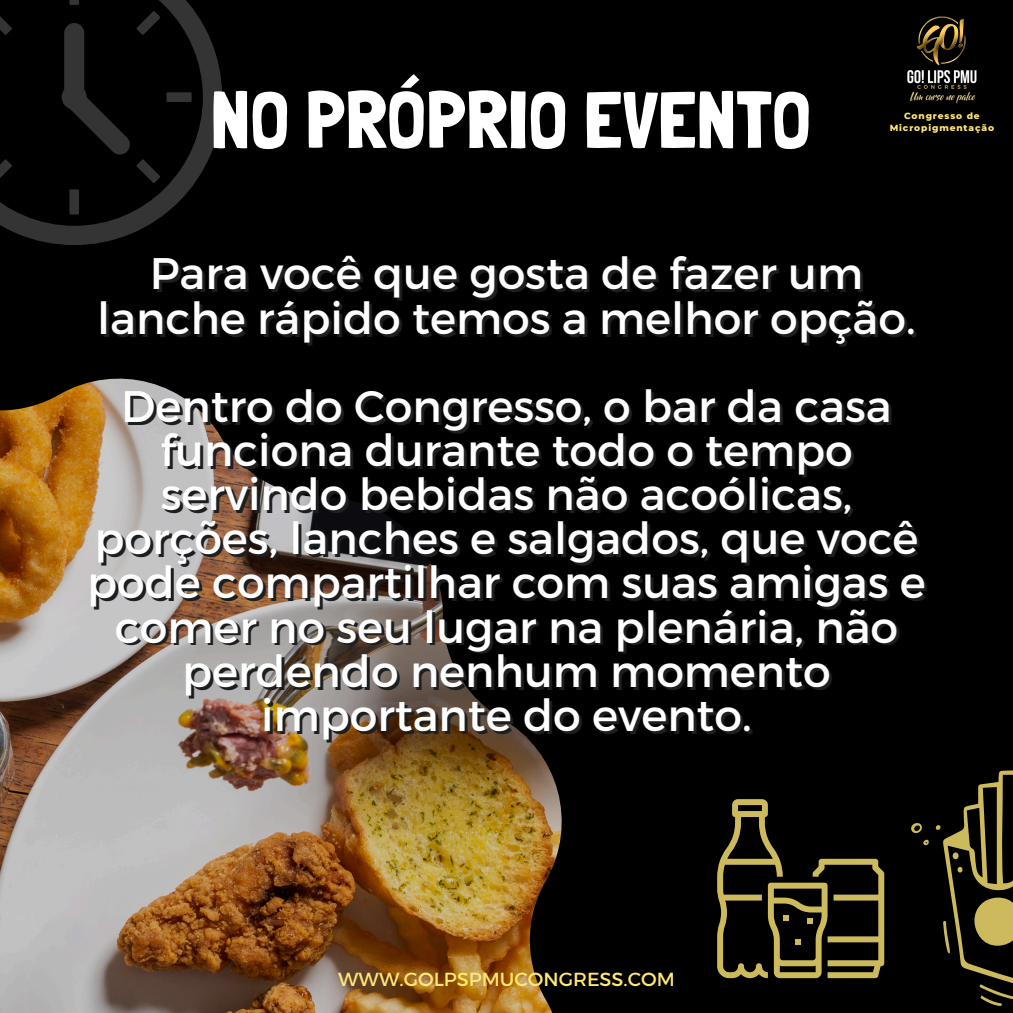
<style>
.page{position:relative;width:1013px;height:1013px;background:#fff}
.page>*{position:absolute;margin:0;border:0;box-sizing:border-box;transform-origin:0 0}
.t1{font:80.38px "Londrina Solid";color:#fff}
.t2{font:44.12px/44.1px "Montserrat";color:#fff;text-align:center}
.t3{font:19.25px "Kief Montaser Regular";color:#ffe973}
.t4{font:800 9px "Montserrat";letter-spacing:.1em;color:#ffe973}
</style>
<div class="page">
<div style="left:0;top:0;width:1012px;height:1012px;background:#000"></div>
<svg style="left:0;top:0;width:222px;height:245px"></svg>
<svg style="left:69px;top:0;width:10px;height:5px"></svg>
<div style="left:69px;top:189px;width:10px;height:25px;background:#343434"></div>
<svg style="left:0;top:159px;width:12px;height:24px"></svg>
<div style="left:166px;top:92px;width:26px;height:10px;background:#343434"></div>
<svg style="left:0;top:11px;width:12px;height:24px"></svg>
<svg style="left:62px;top:11px;width:98px;height:172px"></svg>
<img style="left:0;top:378px;width:561px;height:634px">
<img style="left:907px;top:16px;width:70px;height:88px">
<svg style="left:911px;top:823px;width:18px;height:22px"></svg>
<svg style="left:935px;top:770px;width:77px;height:236px"></svg>
<svg style="left:717px;top:799px;width:167px;height:179px"></svg>
<h1 class="t1" style="left:210px;top:72px;width:602px">NO PRÓPRIO EVENTO</h1>
<p class="t4" style="left:904px;top:110px;width:77px">Congresso de</p>
<p class="t4" style="left:889px;top:123px;width:106px">Micropigmentação</p>
<p class="t2" style="left:150px;top:249px;width:714px">Para você que gosta de fazer um</p>
<h1 class="t2" style="left:97px;top:293px;width:819px">lanche rápido temos a melhor opção.</h1>
<p class="t2" style="left:121px;top:382px;width:772px">Dentro do Congresso, o bar da casa</p>
<h2 class="t2" style="left:160px;top:426px;width:694px">funciona durante todo o tempo</h2>
<h2 class="t2" style="left:161px;top:470px;width:693px">servindo bebidas não acoólicas,</h2>
<p class="t2" style="left:94px;top:514px;width:825px">porções, lanches e salgados, que você</p>
<p class="t2" style="left:87px;top:558px;width:840px">pode compartilhar com suas amigas e</p>
<p class="t2" style="left:115px;top:602px;width:784px">comer no seu lugar na plenária, não</p>
<p class="t2" style="left:182px;top:646px;width:650px">perdendo nenhum momento importante do evento.</p>
<p class="t3" style="left:338px;top:967px;width:338px">WWW.GOLPSPMUCONGRESS.COM</p>
</div>
